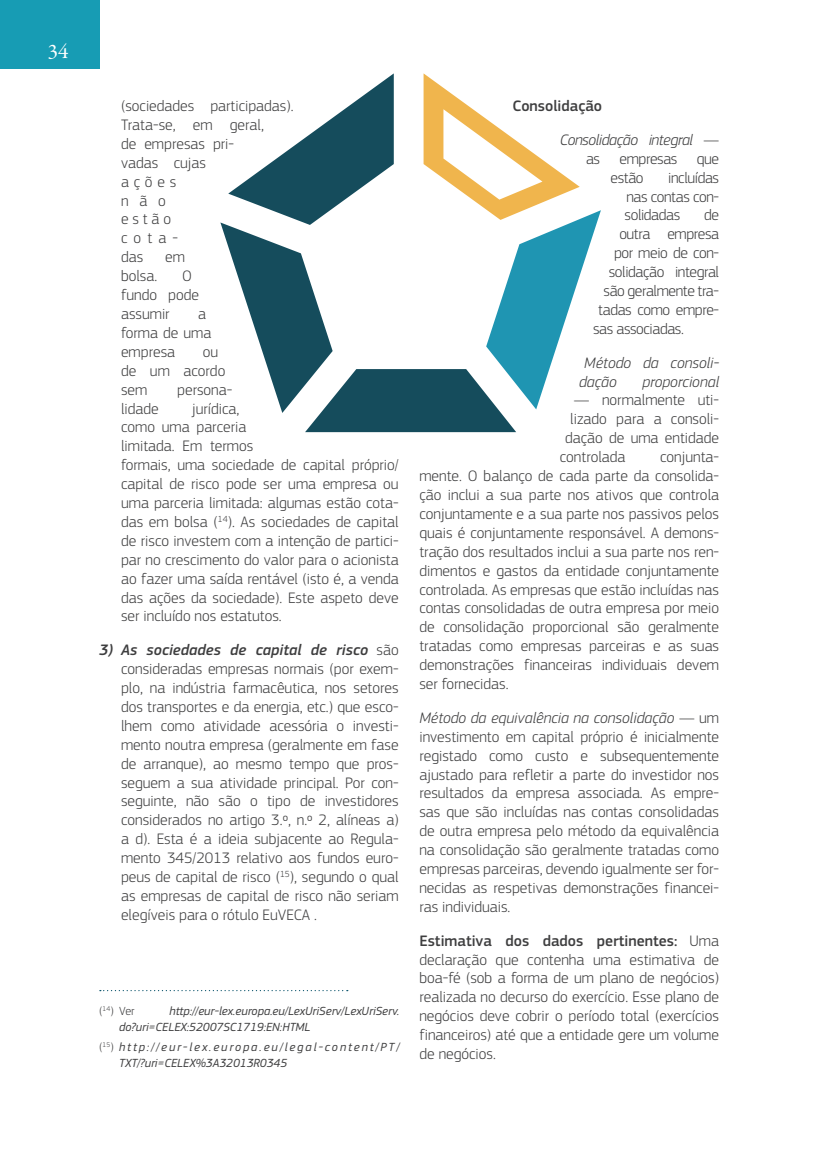
<style>
.page{position:relative;width:819px;height:1166px;background:#fff}
.page>*{position:absolute;margin:0;border:0;box-sizing:border-box;transform-origin:0 0}
.t1{font:21px "Garamond Premr Pro";color:#fff}
.body{font:300 15.75px/18.9px "EC Square Sans Pro";color:#3e3e3f}
.body-2{font:300 15.75px "EC Square Sans Pro";letter-spacing:-.025em;color:#3e3e3f}
.body-3{font:italic 300 15.75px/18.9px "EC Square Sans Pro";color:#3e3e3f}
.body-4{font:italic 300 15.75px "EC Square Sans Pro";letter-spacing:-.025em;color:#3e3e3f}
.body-5{font:500 15.75px "EC Square Sans Pro";color:#3e3e3f}
.footnotes{font:italic 12.25px/15.8px "EC Square Sans Pro";color:#3e3e3f}
.footnotes-2{font:italic 12.25px/15.8px "EC Square Sans Pro";letter-spacing:.155em;color:#3e3e3f}
.footnotes-3{font:300 12.25px "EC Square Sans Pro";color:#3e3e3f}
.s1{font-weight:500;font-style:italic}
.s2{font-weight:300;font-style:normal}
.s3{font-style:normal}
.s4{font-style:italic}
.s5{font-weight:500}
</style>
<div class="page">
<div style="left:0;top:0;width:99px;height:68px;background:#179cb4"></div>
<svg style="left:100px;top:990px;width:248px;height:1px"></svg>
<svg style="left:220px;top:73px;width:381px;height:359px"></svg>
<h1 class="t1" style="left:48px;top:39px;width:22px">34</h1>
<p class="body" style="left:121px;top:96px;width:174px">(sociedades participadas).<br>Trata‑se, em geral,<br>de empresas pri‑<br>vadas cujas<br>ações<br>não<br>estão<br>cota‑<br>das</p>
<p class="body" style="left:165px;top:247px;width:21px">em</p>
<p class="body" style="left:121px;top:266px;width:38px">bolsa.</p>
<p class="body" style="left:121px;top:266px;width:79px;text-indent:61px">O fundo pode assumir</p>
<p class="body" style="left:121px;top:304px;width:92px;text-indent:77px">a forma de uma empresa</p>
<p class="body" style="left:121px;top:342px;width:106px;text-indent:82px">ou de um acordo sem</p>
<p class="body" style="left:177px;top:380px;width:57px">persona‑</p>
<p class="body" style="left:121px;top:399px;width:279px;text-indent:71px">jurídica,<br>como uma parceria<br>limitada. Em termos<br>formais, uma sociedade de capital próprio/ capital de risco pode ser uma empresa ou uma parceria limitada: algumas estão cota‑ das em bolsa (<sup>14</sup>). As sociedades de capital de risco investem com a intenção de partici‑ par no crescimento do valor para o acionista ao fazer uma saída rentável (isto é, a venda das ações da sociedade). Este aspeto deve ser incluído nos estatutos.</p>
<p class="body" style="left:121px;top:640px;width:279px;text-align:justify;text-indent:-22px"><span class="s1">3) As sociedades de capital de risco</span> são consideradas empresas normais (por exem‑ plo, na indústria farmacêutica, nos setores dos transportes e da energia, etc.) que esco‑ lhem como atividade acessória o investi‑ mento noutra empresa (geralmente em fase de arranque), ao mesmo tempo que pros‑ seguem a sua atividade principal. Por con‑ seguinte, não são o tipo de investidores considerados no artigo 3.º, n.º 2, alíneas a) a d). Esta é a ideia subjacente ao Regula‑ mento 345/2013 relativo aos fundos euro‑ peus de capital de risco (<sup>15</sup>), segundo o qual as empresas de capital de risco não seriam elegíveis para o rótulo EuVECA .</p>
<p class="body" style="left:121px;top:399px;width:39px">lidade</p>
<p class="footnotes-3" style="left:99px;top:1004px;width:37px">(<sup>14</sup>) Ver</p>
<p class="footnotes" style="left:119px;top:1003px;width:282px;text-indent:50px">http://eur‑lex.europa.eu/LexUriServ/LexUriServ. do?uri=CELEX:52007SC1719:EN:HTML</p>
<p class="footnotes-2" style="left:119px;top:1039px;width:282px;text-indent:-20px"><span class="s2">(</span><sup>15</sup><span class="s2">)</span> http://eur‑lex.europa.eu/legal‑content/PT/<br>TXT/?uri=CELEX%3A32013R0345</p>
<p class="body-5" style="left:512px;top:97px;width:91px">Consolidação</p>
<p class="body-4" style="left:559px;top:130px;width:161px">Consolidação integral <span class="s3">—</span></p>
<p class="body-2" style="left:586px;top:149px;width:135px">as empresas que</p>
<p class="body" style="left:610px;top:168px;width:35px">estão</p>
<p class="body" style="left:624px;top:168px;width:96px;text-align:justify;text-indent:44px">incluídas nas contas con‑ solidadas</p>
<p class="body" style="left:704px;top:206px;width:16px">de</p>
<p class="body-2" style="left:619px;top:225px;width:101px">outra empresa</p>
<p class="body-2" style="left:614px;top:244px;width:107px">por meio de con‑</p>
<p class="body-2" style="left:608px;top:263px;width:112px">solidação integral</p>
<p class="body-2" style="left:603px;top:282px;width:117px">são geralmente tra‑</p>
<p class="body-2" style="left:598px;top:301px;width:122px">tadas como empre‑</p>
<p class="body-2" style="left:593px;top:319px;width:92px">sas associadas.</p>
<p class="body-3" style="left:579px;top:353px;width:141px;text-indent:5px">Método da consoli‑ dação</p>
<p class="body-3" style="left:642px;top:372px;width:78px">proporcional</p>
<p class="body" style="left:573px;top:391px;width:147px">— normalmente uti‑</p>
<p class="body" style="left:570px;top:410px;width:150px">lizado para a consoli‑</p>
<p class="body" style="left:565px;top:428px;width:155px">dação de uma entidade</p>
<p class="body" style="left:559px;top:447px;width:67px">controlada</p>
<p class="body" style="left:419px;top:447px;width:301px;text-align:justify;text-indent:241px">conjunta‑ mente. O balanço de cada parte da consolida‑ ção inclui a sua parte nos ativos que controla conjuntamente e a sua parte nos passivos pelos quais é conjuntamente responsável. A demons‑ tração dos resultados inclui a sua parte nos ren‑ dimentos e gastos da entidade conjuntamente controlada. As empresas que estão incluídas nas contas consolidadas de outra empresa por meio de consolidação proporcional são geralmente tratadas como empresas parceiras e as suas demonstrações financeiras individuais devem ser fornecidas.</p>
<p class="body" style="left:419px;top:708px;width:301px;text-align:justify"><span class="s4">Método da equivalência na consolidação</span> — um investimento em capital próprio é inicialmente registado como custo e subsequentemente ajustado para refletir a parte do investidor nos resultados da empresa associada. As empre‑ sas que são incluídas nas contas consolidadas de outra empresa pelo método da equivalência na consolidação são geralmente tratadas como empresas parceiras, devendo igualmente ser for‑ necidas as respetivas demonstrações financei‑ ras individuais.</p>
<p class="body" style="left:419px;top:931px;width:301px;text-align:justify"><span class="s5">Estimativa dos dados pertinentes:</span> Uma declaração que contenha uma estimativa de boa‑fé (sob a forma de um plano de negócios) realizada no decurso do exercício. Esse plano de negócios deve cobrir o período total (exercícios financeiros) até que a entidade gere um volume de negócios.</p>
</div>
